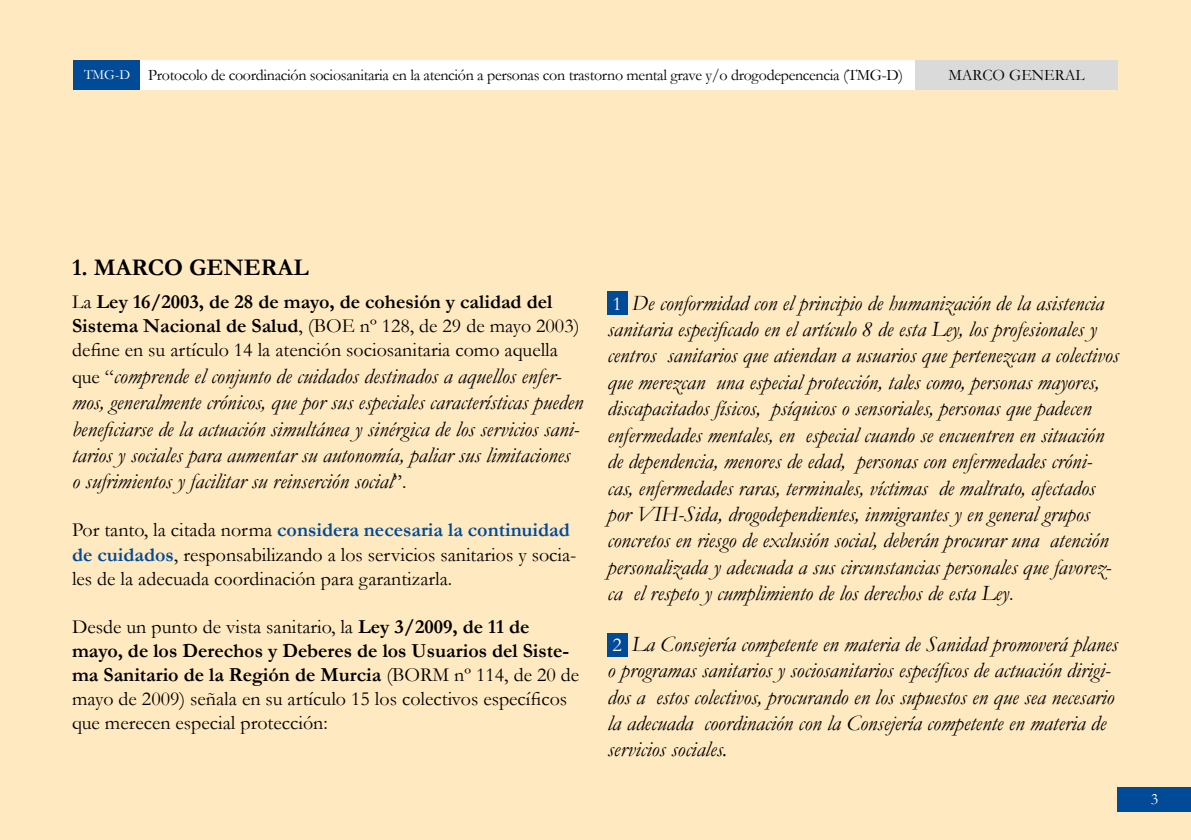
<style>
.page{position:relative;width:1191px;height:840px;background:#fff}
.page>*{position:absolute;margin:0;border:0;box-sizing:border-box;transform-origin:0 0}
.t1{font:700 24px "Garamond";color:#000}
.t2{font:italic 22px/26.4px "Garamond";color:#000}
.t3{font:20px/24px "Garamond";color:#000}
.t4{font:16px "Garamond";letter-spacing:-.02em;color:#000}
.t5{font:16px "Garamond";color:#000}
.t6{font:16px "Garamond";color:#fff}
.s1{font-size:14px;color:#fff}
.s2{font-weight:700}
.s3{font-style:normal;font-size:20px}
.s4{font-weight:700;color:#004a97}
.s5{font-style:normal;font-size:20px;color:#fff}
</style>
<div class="page">
<div style="left:0;top:0;width:1191px;height:839px;background:#ffe9c0"></div>
<div style="left:73px;top:61px;width:1045px;height:29px;background:#fff"></div>
<div style="left:73px;top:61px;width:66px;height:29px;background:#004a97"></div>
<div style="left:915px;top:61px;width:203px;height:29px;background:#dadada"></div>
<div style="left:1117px;top:786px;width:74px;height:25px;background:#004a97"></div>
<div style="left:607px;top:291px;width:21px;height:23px;background:#004a97"></div>
<div style="left:607px;top:632px;width:21px;height:24px;background:#004a97"></div>
<p class="t4" style="left:84px;top:65px;width:821px"><span class="s1">TMG-D</span> Protocolo de coordinación sociosanitaria en la atención a personas con trastorno mental grave y/o drogodepencencia (TMG-D)</p>
<p class="t5" style="left:948px;top:66px;width:138px">MARCO GENERAL</p>
<p class="t1" style="left:72px;top:252px;width:238px">1. MARCO GENERAL</p>
<p class="t3" style="left:72px;top:289px;width:509px">La <span class="s2">Ley 16/2003, de 28 de mayo, de cohesión y calidad del<br>Sistema Nacional de Salud</span>, (BOE nº 128, de 29 de mayo 2003) define en su artículo 14 la atención sociosanitaria como aquella</p>
<p class="t2" style="left:72px;top:362px;width:513px"><span class="s3">que “</span>comprende el conjunto de cuidados destinados a aquellos enfer&shy;mos, generalmente crónicos, que por sus especiales características pueden beneficiarse de la actuación simultánea y sinérgica de los servicios sani&shy;tarios y sociales para aumentar su autonomía, paliar sus limitaciones o sufrimientos y facilitar su reinserción social<span class="s3">”.</span></p>
<p class="t3" style="left:72px;top:517px;width:506px">Por tanto, la citada norma <span class="s4">considera necesaria la continuidad de cuidados</span>, responsabilizando a los servicios sanitarios y socia&shy;les de la adecuada coordinación para garantizarla.</p>
<p class="t3" style="left:72px;top:613px;width:508px">Desde un punto de vista sanitario, la <span class="s2">Ley 3/2009, de 11 de mayo, de los Derechos y Deberes de los Usuarios del Siste&shy;ma Sanitario de la Región de Murcia</span> (BORM nº 114, de 20 de mayo de 2009) señala en su artículo 15 los colectivos específicos que merecen especial protección:</p>
<p class="t2" style="left:607px;top:289px;width:513px"><span class="s5">1</span> De conformidad con el principio de humanización de la asistencia sanitaria especificado en el artículo 8 de esta Ley, los profesionales y centros sanitarios que atiendan a usuarios que pertenezcan a colectivos que merezcan una especial protección, tales como, personas mayores, discapacitados físicos, psíquicos o sensoriales, personas que padecen enfermedades mentales, en especial cuando se encuentren en situación de dependencia, menores de edad, personas con enfermedades cróni&shy;cas, enfermedades raras, terminales, víctimas de maltrato, afectados por VIH-Sida, drogodependientes, inmigrantes y en general grupos concretos en riesgo de exclusión social, deberán procurar una atención personalizada y adecuada a sus circunstancias personales que favorez&shy;ca el respeto y cumplimiento de los derechos de esta Ley<span class="s3">.</span></p>
<p class="t2" style="left:607px;top:630px;width:512px"><span class="s5">2</span> La Consejería competente en materia de Sanidad promoverá planes o programas sanitarios y sociosanitarios específicos de actuación dirigi&shy;dos a estos colectivos, procurando en los supuestos en que sea necesario la adecuada coordinación con la Consejería competente en materia de servicios sociales.</p>
<p class="t6" style="left:1150px;top:789px;width:9px">3</p>
</div>
